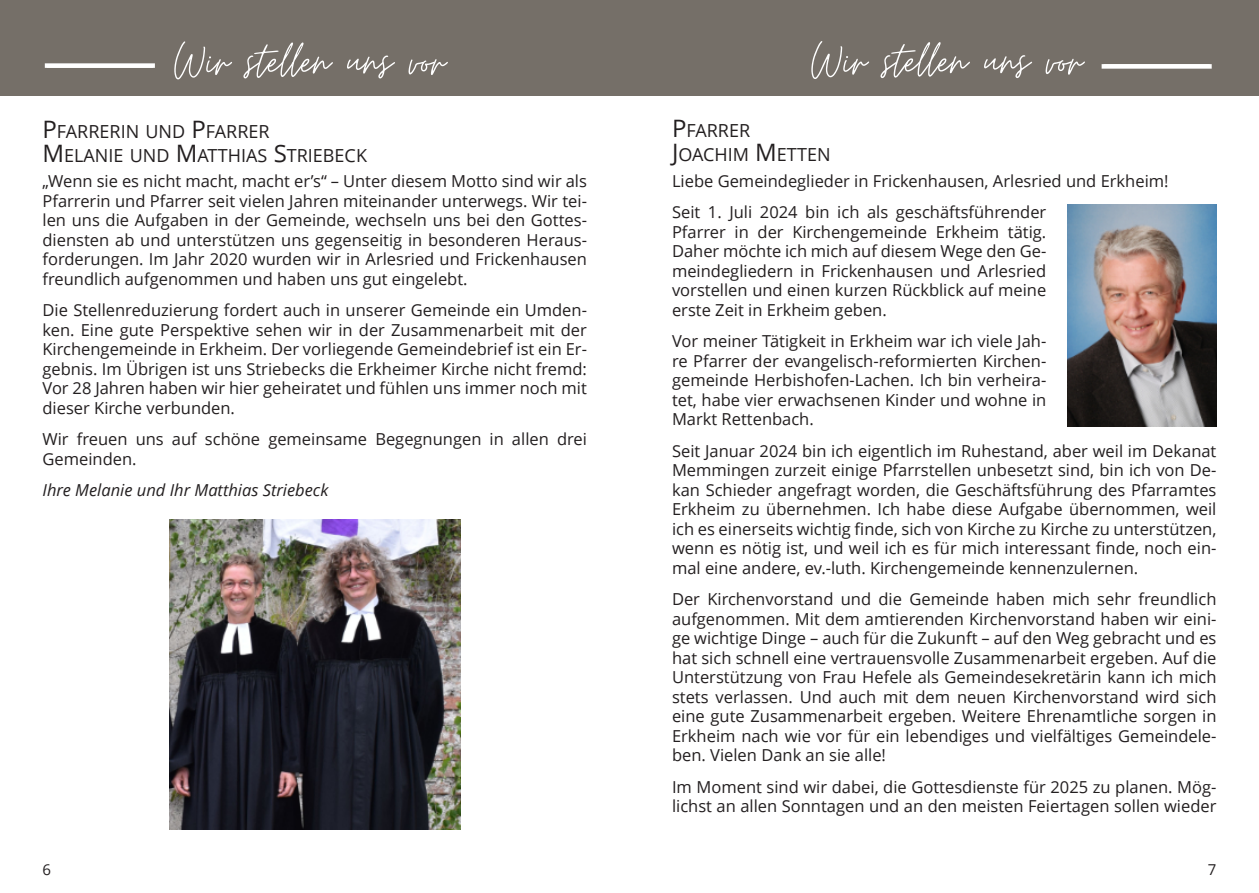
<style>
.page{position:relative;width:1259px;height:893px;background:#fff}
.page>*{position:absolute;margin:0;border:0;box-sizing:border-box;transform-origin:0 0}
.t1{font:54px "Moon Time";color:#fff}
.t2{font:18px/24px "Open Sans";color:#231f20}
.t3{font:16.5px/19.5px "Open Sans";color:#231f20;text-align:justify}
.t4{font:italic 16.5px "Open Sans";color:#231f20}
.t5{font:15px "Open Sans";color:#231f20}
.s1{font-size:24px}
</style>
<div class="page">
<div style="left:0;top:0;width:1259px;height:96px;background:#756f68"></div>
<div style="left:1101px;top:64px;width:110px;height:5px;border:4px solid #fff"></div>
<div style="left:45px;top:63px;width:110px;height:5px;border:4px solid #fff"></div>
<img style="left:1067px;top:204px;width:149px;height:222px">
<img style="left:169px;top:519px;width:291px;height:310px">
<h1 class="t1" style="left:174px;top:36px;width:272px">Wir stellen uns vor</h1>
<h1 class="t1" style="left:811px;top:36px;width:272px">Wir stellen uns vor</h1>
<p class="t2" style="left:43px;top:121px;width:326px"><span class="s1">P</span>FARRERIN UND <span class="s1">P</span>FARRER<br><span class="s1">M</span>ELANIE UND <span class="s1">M</span>ATTHIAS <span class="s1">S</span>TRIEBECK</p>
<p class="t3" style="left:43px;top:173px;width:546px">„Wenn sie es nicht macht, macht er’s“ – Unter diesem Motto sind wir als Pfarrerin und Pfarrer seit vielen Jahren miteinander unterwegs. Wir tei&shy;len uns die Aufgaben in der Gemeinde, wechseln uns bei den Gottes&shy;diensten ab und unterstützen uns gegenseitig in besonderen Heraus&shy;forderungen. Im Jahr 2020 wurden wir in Arlesried und Frickenhausen freundlich aufgenommen und haben uns gut eingelebt.</p>
<p class="t3" style="left:43px;top:302px;width:546px">Die Stellenreduzierung fordert auch in unserer Gemeinde ein Umden&shy;ken. Eine gute Perspektive sehen wir in der Zusammenarbeit mit der Kirchengemeinde in Erkheim. Der vorliegende Gemeindebrief ist ein Er&shy;gebnis. Im Übrigen ist uns Striebecks die Erkheimer Kirche nicht fremd:<br>Vor 28 Jahren haben wir hier geheiratet und fühlen uns immer noch mit dieser Kirche verbunden.</p>
<p class="t3" style="left:43px;top:431px;width:546px">Wir freuen uns auf schöne gemeinsame Begegnungen in allen drei<br>Gemeinden.</p>
<p class="t4" style="left:43px;top:484px;width:287px">Ihre Melanie und Ihr Matthias Striebeck</p>
<p class="t2" style="left:672px;top:121px;width:160px"><span class="s1">P</span>FARRER<br><span class="s1">J</span>OACHIM <span class="s1">M</span>ETTEN</p>
<p class="t3" style="left:672px;top:167px;width:498px;line-height:31.5px">Liebe Gemeindeglieder in Frickenhausen, Arlesried und Erkheim!<br>Seit 1. Juli 2024 bin ich als geschäftsführender</p>
<p class="t3" style="left:672px;top:224px;width:376px">Pfarrer in der Kirchengemeinde Erkheim tätig.<br>Daher möchte ich mich auf diesem Wege den Ge&shy;meindegliedern in Frickenhausen und Arlesried vorstellen und einen kurzen Rückblick auf meine erste Zeit in Erkheim geben.</p>
<p class="t3" style="left:672px;top:333px;width:376px">Vor meiner Tätigkeit in Erkheim war ich viele Jah&shy;re Pfarrer der evangelisch-reformierten Kirchen&shy;gemeinde Herbishofen-Lachen. Ich bin verheira&shy;tet, habe vier erwachsenen Kinder und wohne in Markt Rettenbach.</p>
<p class="t3" style="left:672px;top:443px;width:546px">Seit Januar 2024 bin ich eigentlich im Ruhestand, aber weil im Dekanat Memmingen zurzeit einige Pfarrstellen unbesetzt sind, bin ich von De&shy;kan Schieder angefragt worden, die Geschäftsführung des Pfarramtes Erkheim zu übernehmen. Ich habe diese Aufgabe übernommen, weil ich es einerseits wichtig finde, sich von Kirche zu Kirche zu unterstützen, wenn es nötig ist, und weil ich es für mich interessant finde, noch ein&shy;mal eine andere, ev.-luth. Kirchengemeinde kennenzulernen.</p>
<p class="t3" style="left:672px;top:591px;width:546px">Der Kirchenvorstand und die Gemeinde haben mich sehr freundlich aufgenommen. Mit dem amtierenden Kirchenvorstand haben wir eini&shy;ge wichtige Dinge – auch für die Zukunft – auf den Weg gebracht und es hat sich schnell eine vertrauensvolle Zusammenarbeit ergeben. Auf die Unterstützung von Frau Hefele als Gemeindesekretärin kann ich mich stets verlassen. Und auch mit dem neuen Kirchenvorstand wird sich eine gute Zusammenarbeit ergeben. Weitere Ehrenamtliche sorgen in Erkheim nach wie vor für ein lebendiges und vielfältiges Gemeindele&shy;ben. Vielen Dank an sie alle!</p>
<p class="t3" style="left:672px;top:779px;width:546px">Im Moment sind wir dabei, die Gottesdienste für 2025 zu planen. Mög&shy;lichst an allen Sonntagen und an den meisten Feiertagen sollen wieder</p>
<p class="t5" style="left:43px;top:863px;width:10px">6</p>
<p class="t5" style="left:1207px;top:863px;width:10px">7</p>
</div>
